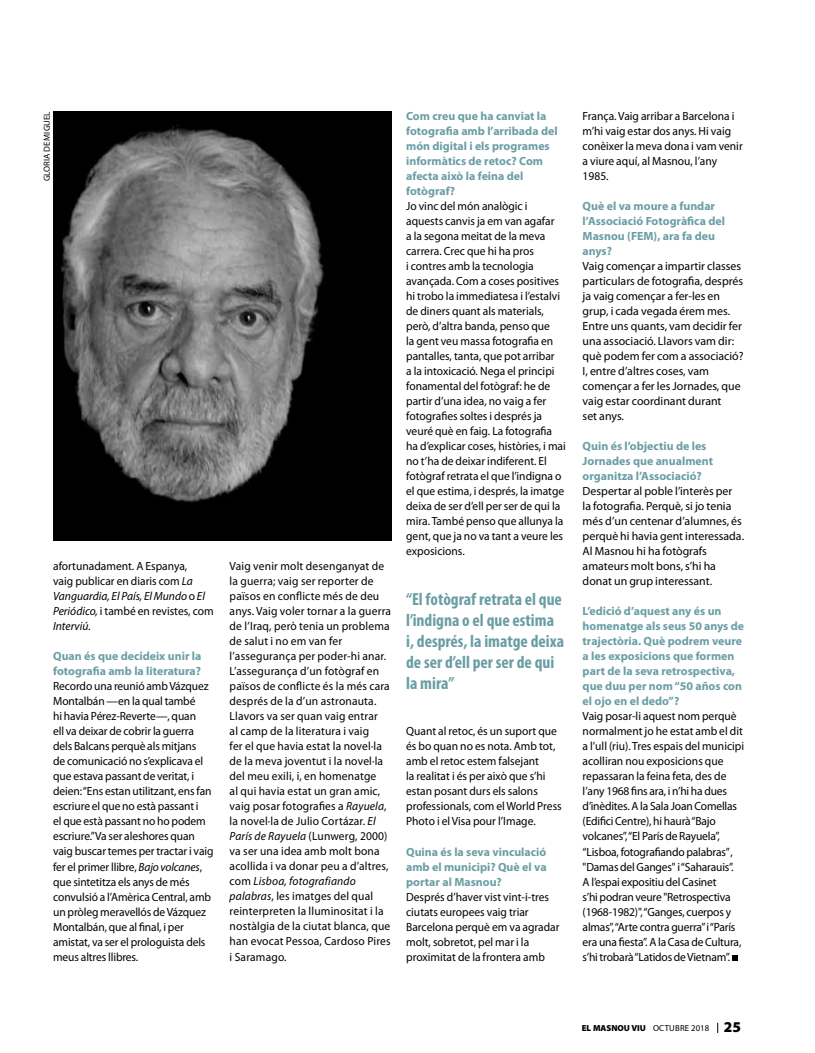
<style>
.page{position:relative;width:815px;height:1053px;background:#fff}
.page>*{position:absolute;margin:0;border:0;box-sizing:border-box;transform-origin:0 0}
.t1{font:700 condensed 17.5px/21px "Myriad Pro";color:#6a9ea4}
.t2{font:11.88px/15px "Myriad Pro";color:#000}
.t3{font:700 11.88px/15px "Myriad Pro";color:#6a9ea4}
.t4{font:900 8.75px "Myriad Pro";color:#000}
.t5{font:8.75px "Myriad Pro";color:#000}
.s1{font-style:italic}
.s2{font-weight:400}
.s3{font-size:15px}
</style>
<div class="page">
<img style="left:53px;top:112px;width:338px;height:428px">
<svg style="left:732px;top:955px;width:5px;height:5px"></svg>
<p class="t5" style="left:41px;top:181px;width:71px;rotate:-90deg">GLORIA DE MIGUEL</p>
<p class="t2" style="left:53px;top:558px;width:162px">afortunadament. A Espanya,<br>vaig publicar en diaris com <span class="s1">La<br>Vanguardia, El País, El Mundo</span> o <span class="s1">El<br>Periódico,</span> i també en revistes, com<br><span class="s1">Interviú.</span></p>
<p class="t3" style="left:53px;top:648px;width:150px">Quan és que decideix unir la fotografia amb la literatura?</p>
<p class="t2" style="left:53px;top:678px;width:162px">Recordo una reunió amb Vázquez<br>Montalbán —en la qual també<br>hi havia Pérez-Reverte—, quan<br>ell va deixar de cobrir la guerra dels Balcans perquè als mitjans<br>de comunicació no s’explicava el que estava passant de veritat, i deien: “Ens estan utilitzant, ens fan escriure el que no està passant i<br>el que està passant no ho podem escriure.” Va ser aleshores quan vaig buscar temes per tractar i vaig fer el primer llibre, <span class="s1">Bajo volcanes</span>, que sintetitza els anys de més convulsió a l’Amèrica Central, amb un pròleg meravellós de Vázquez<br>Montalbán, que al final, i per amistat, va ser el prologuista dels meus altres llibres.</p>
<p class="t2" style="left:230px;top:558px;width:163px">Vaig venir molt desenganyat de la guerra; vaig ser reporter de països en conflicte més de deu anys. Vaig voler tornar a la guerra de l’Iraq, però tenia un problema de salut i no em van fer l’assegurança per poder-hi anar.<br>L’assegurança d’un fotògraf en països de conflicte és la més cara després de la d’un astronauta.<br>Llavors va ser quan vaig entrar<br>al camp de la literatura i vaig<br>fer el que havia estat la novel·la de la meva joventut i la novel·la del meu exili, i, en homenatge<br>al qui havia estat un gran amic, vaig posar fotografies a <span class="s1">Rayuela</span>, la novel·la de Julio Cortázar. <span class="s1">El<br>París de Rayuela</span> (Lunwerg, 2000) va ser una idea amb molt bona acollida i va donar peu a d’altres, com <span class="s1">Lisboa, fotografiando palabras</span>, les imatges del qual reinterpreten la lluminositat i la nostàlgia de la ciutat blanca, que han evocat Pessoa, Cardoso Pires i Saramago.</p>
<p class="t3" style="left:406px;top:108px;width:153px">Com creu que ha canviat la fotografia amb l’arribada del món digital i els programes informàtics de retoc? Com afecta això la feina del fotògraf?</p>
<p class="t2" style="left:406px;top:198px;width:161px">Jo vinc del món analògic i aquests canvis ja em van agafar<br>a la segona meitat de la meva carrera. Crec que hi ha pros<br>i contres amb la tecnologia avançada. Com a coses positives hi trobo la immediatesa i l’estalvi de diners quant als materials, però, d’altra banda, penso que<br>la gent veu massa fotografia en pantalles, tanta, que pot arribar<br>a la intoxicació. Nega el principi fonamental del fotògraf: he de partir d’una idea, no vaig a fer fotografies soltes i després ja veuré què en faig. La fotografia ha d’explicar coses, històries, i mai no t’ha de deixar indiferent. El fotògraf retrata el que l’indigna o el que estima, i després, la imatge deixa de ser d’ell per ser de qui la mira. També penso que allunya la gent, que ja no va tant a veure les exposicions.</p>
<h1 class="t1" style="left:406px;top:588px;width:159px">“El fotògraf retrata el que l’indigna o el que estima i, després, la imatge deixa de ser d’ell per ser de qui la mira”</h1>
<p class="t2" style="left:406px;top:723px;width:157px">Quant al retoc, és un suport que és bo quan no es nota. Amb tot, amb el retoc estem falsejant<br>la realitat i és per això que s’hi estan posant durs els salons professionals, com el World Press<br>Photo i el Visa pour l’Image.</p>
<p class="t3" style="left:406px;top:843px;width:142px;text-align:justify">Quina és la seva vinculació amb el municipi? Què el va portar al Masnou?</p>
<p class="t2" style="left:406px;top:888px;width:155px">Després d’haver vist vint-i-tres ciutats europees vaig triar<br>Barcelona perquè em va agradar molt, sobretot, pel mar i la proximitat de la frontera amb</p>
<p class="t2" style="left:583px;top:108px;width:162px">França. Vaig arribar a Barcelona i m’hi vaig estar dos anys. Hi vaig conèixer la meva dona i vam venir a viure aquí, al Masnou, l’any<br>1985.</p>
<p class="t3" style="left:583px;top:198px;width:144px">Què el va moure a fundar l’Associació Fotogràfica del<br>Masnou (FEM), ara fa deu anys?</p>
<p class="t2" style="left:583px;top:258px;width:163px">Vaig començar a impartir classes particulars de fotografia, després ja vaig començar a fer-les en grup, i cada vegada érem mes.<br>Entre uns quants, vam decidir fer una associació. Llavors vam dir: què podem fer com a associació?<br>I, entre d’altres coses, vam començar a fer les Jornades, que vaig estar coordinant durant<br>set anys.</p>
<p class="t3" style="left:583px;top:438px;width:132px">Quin és l’objectiu de les<br>Jornades que anualment organitza l’Associació?</p>
<p class="t2" style="left:583px;top:483px;width:163px">Despertar al poble l’interès per<br>la fotografia. Perquè, si jo tenia més d’un centenar d’alumnes, és perquè hi havia gent interessada.<br>Al Masnou hi ha fotògrafs amateurs molt bons, s’hi ha donat un grup interessant.</p>
<p class="t3" style="left:583px;top:603px;width:163px">L’edició d’aquest any és un homenatge als seus 50 anys de trajectòria. Què podrem veure a les exposicions que formen part de la seva retrospectiva, que duu per nom “50 años con el ojo en el dedo”?</p>
<p class="t2" style="left:583px;top:708px;width:163px">Vaig posar-li aquest nom perquè normalment jo he estat amb el dit a l’ull (riu). Tres espais del municipi acolliran nou exposicions que repassaran la feina feta, des de l’any 1968 fins ara, i n’hi ha dues d’inèdites. A la Sala Joan Comellas (Edifici Centre), hi haurà “Bajo volcanes”, “El París de Rayuela”, “Lisboa, fotografiando palabras” , "Damas del Ganges" i “Saharauis”.<br>A l’espai expositiu del Casinet<br>s’hi podran veure "Retrospectiva (1968-1982)", “Ganges, cuerpos y almas”, “Arte contra guerra” i “París era una fiesta”. A la Casa de Cultura, s’hi trobarà “Latidos de Vietnam”.</p>
<p class="t4" style="left:582px;top:1022px;width:161px">EL MASNOU VIU <span class="s2">OCTUBRE 2018</span> <span class="s3">25</span></p>
</div>
